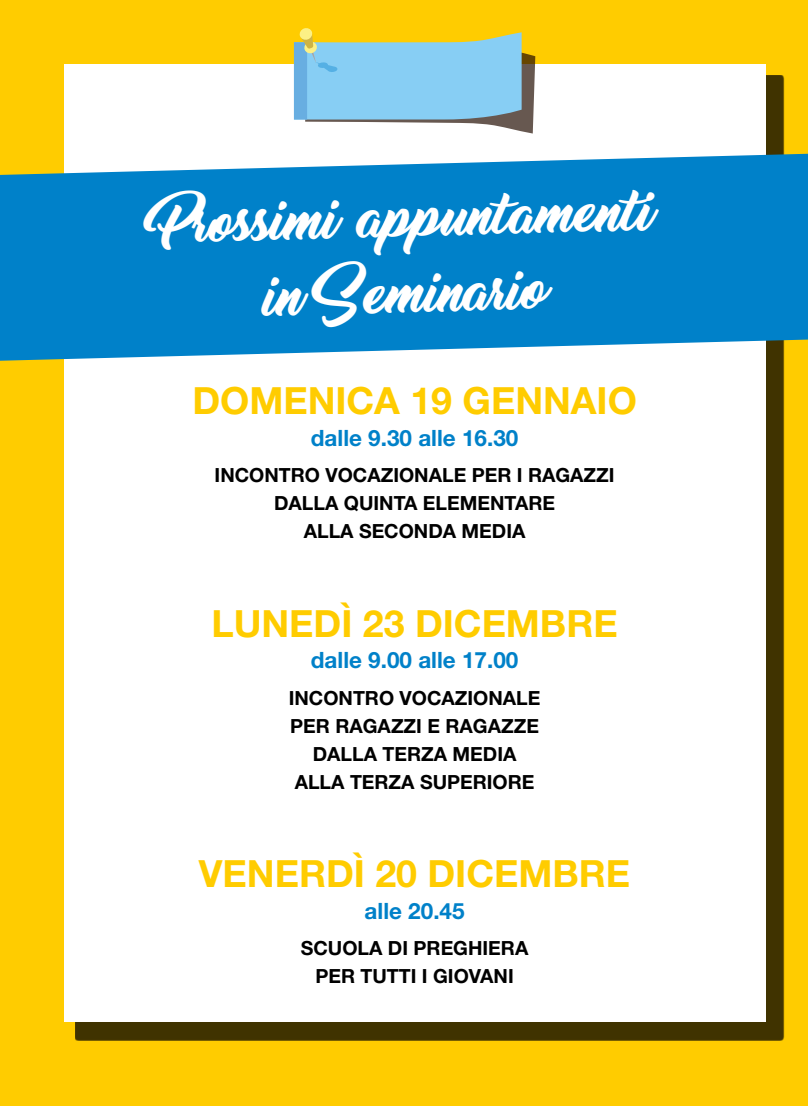
<style>
.page{position:relative;width:808px;height:1106px;background:#fc0}
.page>*{position:absolute;margin:0;border:0;box-sizing:border-box;transform-origin:0 0}
.t1{font:46.5px/75.9px "Thinking Of Betty";color:#fff;text-align:center}
.t2{font:700 37.5px "Helvetica Neue LT Std";color:#fc0}
.t3{font:700 22.5px "Helvetica Neue LT Std";color:#0081c9}
.t4{font:700 19.5px/28px "Helvetica Neue LT Std";color:#000;text-align:center}
</style>
<div class="page">
<div style="left:75px;top:75px;width:709px;height:965px;background:#000;opacity:.75"></div>
<div style="left:64px;top:64px;width:701px;height:957px;background:#fff"></div>
<svg style="left:294px;top:28px;width:241px;height:105px"></svg>
<svg style="left:0;top:154px;width:808px;height:207px;fill:#0081c9"></svg>
<h1 class="t1" style="left:153px;top:191px;width:504px;rotate:-2deg">Prossimi appuntamenti in Seminario</h1>
<h2 class="t2" style="left:192px;top:377px;width:446px">DOMENICA 19 GENNAIO</h2>
<p class="t3" style="left:311px;top:424px;width:209px">dalle 9.30 alle 16.30</p>
<p class="t4" style="left:215px;top:461px;width:402px">INCONTRO VOCAZIONALE PER I RAGAZZI<br>DALLA QUINTA ELEMENTARE<br>ALLA SECONDA MEDIA</p>
<h2 class="t2" style="left:211px;top:600px;width:408px">LUNEDÌ 23 DICEMBRE</h2>
<p class="t3" style="left:311px;top:646px;width:209px">dalle 9.00 alle 17.00</p>
<p class="t4" style="left:289px;top:683px;width:253px">INCONTRO VOCAZIONALE<br>PER RAGAZZI E RAGAZZE<br>DALLA TERZA MEDIA<br>ALLA TERZA SUPERIORE</p>
<h2 class="t2" style="left:199px;top:850px;width:433px">VENERDÌ 20 DICEMBRE</h2>
<p class="t3" style="left:365px;top:897px;width:101px">alle 20.45</p>
<p class="t4" style="left:301px;top:934px;width:229px">SCUOLA DI PREGHIERA<br>PER TUTTI I GIOVANI</p>
</div>
